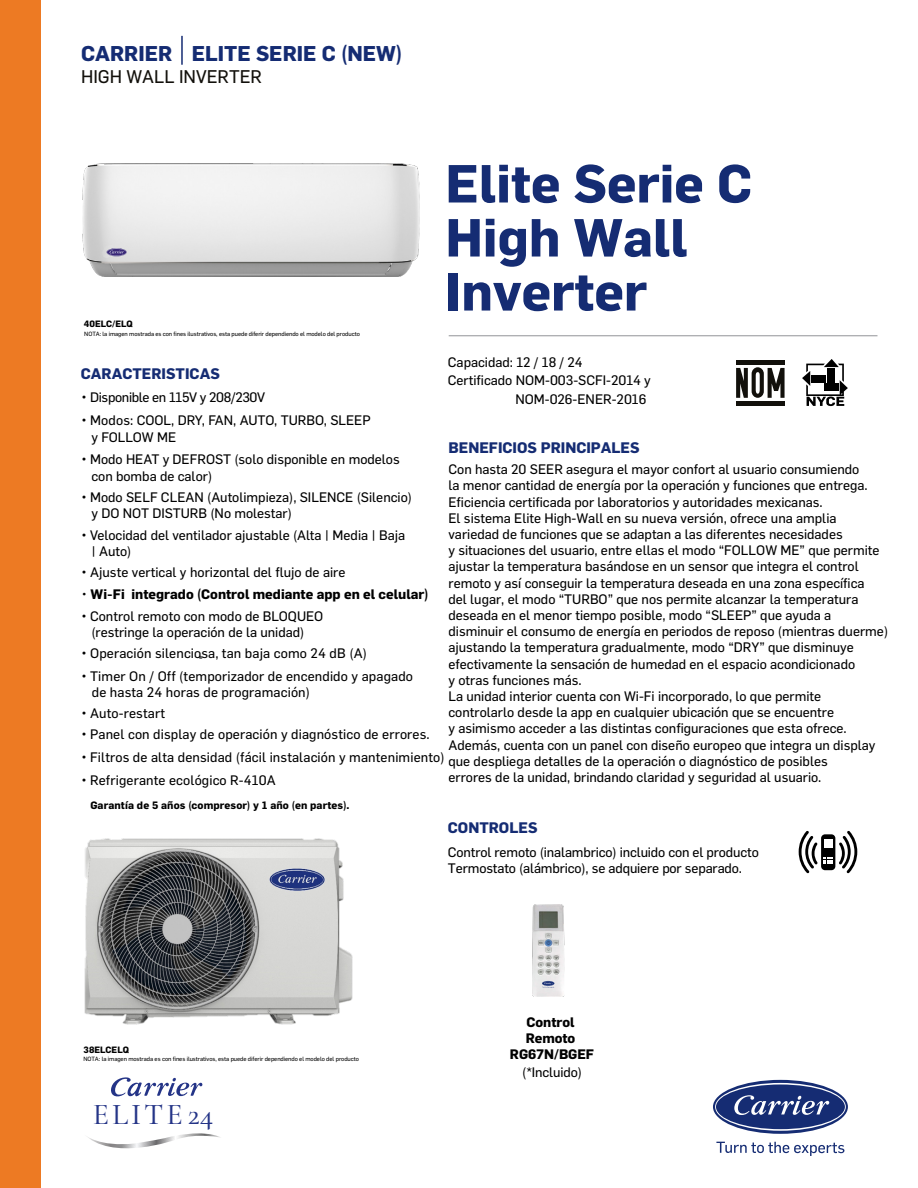
<style>
.page{position:relative;width:918px;height:1188px;background:#fff}
.page>*{position:absolute;margin:0;border:0;box-sizing:border-box;transform-origin:0 0}
.t1{font:700 52.5px/54px "Flama";color:#152c73}
.t2{font:500 30.3px "Cormorant Garamond";letter-spacing:.1em;color:#243487}
.t3{font:700 21px "Flama";color:#152c73}
.t4{font:18px "Flama Basic";color:#12100b}
.t5{font:700 15px "Flama";color:#152c73}
.t6{font:13.5px/16.2px "Flama Basic";color:#000}
.t7{font:700 13.5px/16.2px "Flama";color:#000;text-align:center}
.t8{font:13.5px "Flama Basic";letter-spacing:-.025em;color:#000}
.t9{font:700 10.5px "Flama";letter-spacing:.01em;color:#000}
.t10{font:700 9px "Flama";color:#000}
.t11{font:700 7.8px "Flama";color:#000}
.t12{font:6px "Flama Basic";letter-spacing:-.01em;color:#000}
.s1{font-size:30.15px}
</style>
<div class="page">
<svg style="left:716px;top:1142px;width:128px;height:14px"></svg>
<svg style="left:713px;top:1080px;width:135px;height:54px"></svg>
<svg style="left:715px;top:1083px;width:131px;height:48px"></svg>
<hr style="left:181px;top:36px;width:2px;height:29px;background:#152c73">
<div style="left:0;top:0;width:40px;height:1188px;background:#ed7a23"></div>
<hr style="left:449px;top:335px;width:428px;height:1px;background:#929497">
<img style="left:82px;top:164px;width:337px;height:113px">
<svg style="left:88px;top:1133px;width:132px;height:16px"></svg>
<svg style="left:111px;top:1077px;width:91px;height:20px"></svg>
<img style="left:532px;top:904px;width:32px;height:93px">
<svg style="left:542px;top:981px;width:12px;height:7px"></svg>
<hr style="left:736px;top:360px;width:49px;height:4px;background:#12100b">
<hr style="left:736px;top:402px;width:49px;height:4px;background:#12100b">
<svg style="left:736px;top:367px;width:49px;height:31px"></svg>
<div style="left:821px;top:834px;width:14px;height:36px;background:#000;border-radius:4px"></div>
<div style="left:824px;top:840px;width:9px;height:8px;background:#fff"></div>
<svg style="left:824px;top:857px;width:9px;height:7px"></svg>
<svg style="left:799px;top:831px;width:19px;height:42px"></svg>
<svg style="left:839px;top:831px;width:18px;height:42px"></svg>
<svg style="left:802px;top:359px;width:46px;height:47px"></svg>
<img style="left:84px;top:838px;width:269px;height:187px">
<h3 class="t3" style="left:81px;top:41px;width:323px">CARRIER ELITE SERIE C (NEW)</h3>
<h3 class="t4" style="left:81px;top:64px;width:183px">HIGH WALL INVERTER</h3>
<p class="t10" style="left:84px;top:319px;width:50px">40ELC/ELQ</p>
<p class="t12" style="left:84px;top:329px;width:277px">NOTA: la imagen mostrada es con fines ilustrativos, esta puede diferir dependiendo el modelo del producto</p>
<h1 class="t1" style="left:446px;top:155px;width:308px">Elite Serie C<br>High Wall<br>Inverter</h1>
<p class="t6" style="left:448px;top:352px;width:205px;line-height:17.9px">Capacidad: 12 / 18 / 24<br>Certificado NOM-003-SCFI-2014 y</p>
<p class="t5" style="left:81px;top:364px;width:141px">CARACTERISTICAS</p>
<p class="t8" style="left:82px;top:388px;width:185px">• Disponible en 115V y 208/230V</p>
<p class="t6" style="left:91px;top:412px;width:281px;text-indent:-10px">• Modos: COOL, DRY, FAN, AUTO, TURBO, SLEEP y FOLLOW ME</p>
<p class="t6" style="left:91px;top:451px;width:310px;text-indent:-10px">• Modo HEAT y DEFROST (solo disponible en modelos con bomba de calor)</p>
<p class="t6" style="left:91px;top:488px;width:322px;text-indent:-10px">• Modo SELF CLEAN (Autolimpieza), SILENCE (Silencio) y DO NOT DISTURB (No molestar)</p>
<p class="t6" style="left:91px;top:527px;width:315px;text-indent:-10px">• Velocidad del ventilador ajustable (Alta | Media | Baja | Auto)</p>
<p class="t6" style="left:82px;top:564px;width:266px">• Ajuste vertical y horizontal del flujo de aire</p>
<p class="t7" style="left:82px;top:585px;width:348px">• Wi-Fi integrado (Control mediante app en el celular)</p>
<p class="t6" style="left:91px;top:607px;width:233px;text-indent:-10px">• Control remoto con modo de BLOQUEO (restringe la operación de la unidad)</p>
<p class="t11" style="left:199px;top:654px;width:6px">®</p>
<p class="t6" style="left:515px;top:390px;width:133px">NOM-026-ENER-2016</p>
<p class="t5" style="left:448px;top:438px;width:193px">BENEFICIOS PRINCIPALES</p>
<p class="t6" style="left:448px;top:461px;width:441px">Con hasta 20 SEER asegura el mayor confort al usuario consumiendo<br>la menor cantidad de energía por la operación y funciones que entrega.<br>Eficiencia certificada por laboratorios y autoridades mexicanas.<br>El sistema Elite High-Wall en su nueva versión, ofrece una amplia variedad de funciones que se adaptan a las diferentes necesidades<br>y situaciones del usuario, entre ellas el modo “FOLLOW ME” que permite ajustar la temperatura basándose en un sensor que integra el control remoto y así conseguir la temperatura deseada en una zona específica<br>del lugar, el modo “TURBO” que nos permite alcanzar la temperatura deseada en el menor tiempo posible, modo “SLEEP” que ayuda a disminuir el consumo de energía en periodos de reposo (mientras duerme) ajustando la temperatura gradualmente, modo “DRY” que disminuye efectivamente la sensación de humedad en el espacio acondicionado<br>y otras funciones más.<br>La unidad interior cuenta con Wi-Fi incorporado, lo que permite controlarlo desde la app en cualquier ubicación que se encuentre<br>y asimismo acceder a las distintas configuraciones que esta ofrece.<br>Además, cuenta con un panel con diseño europeo que integra un display que despliega detalles de la operación o diagnóstico de posibles<br>errores de la unidad, brindando claridad y seguridad al usuario.</p>
<p class="t6" style="left:82px;top:645px;width:287px">• Operación silenciosa, tan baja como 24 dB (A)</p>
<p class="t6" style="left:92px;top:667px;width:323px;text-indent:-10px">• Timer On / Off (temporizador de encendido y apagado de hasta 24 horas de programación)</p>
<p class="t6" style="left:82px;top:704px;width:85px">• Auto-restart</p>
<p class="t6" style="left:82px;top:726px;width:350px">• Panel con display de operación y diagnóstico de errores.</p>
<p class="t6" style="left:82px;top:748px;width:365px">• Filtros de alta densidad (fácil instalación y mantenimiento)</p>
<p class="t6" style="left:82px;top:771px;width:196px">• Refrigerante ecológico R-410A</p>
<p class="t9" style="left:90px;top:799px;width:261px">Garantía de 5 años (compresor) y 1 año (en partes).</p>
<p class="t10" style="left:84px;top:1044px;width:47px">38ELCELQ</p>
<p class="t12" style="left:83px;top:1054px;width:277px">NOTA: la imagen mostrada es con fines ilustrativos, esta puede diferir dependiendo el modelo del producto</p>
<h2 class="t2" style="left:93px;top:1095px;width:122px">ELITE<span class="s1">24</span></h2>
<p class="t5" style="left:448px;top:819px;width:91px">CONTROLES</p>
<p class="t6" style="left:448px;top:843px;width:312px">Control remoto (inalambrico) incluido con el producto<br>Termostato (alámbrico), se adquiere por separado.</p>
<p class="t7" style="left:510px;top:1014px;width:86px">Control<br>Remoto<br>RG67N/BGEF</p>
<p class="t6" style="left:522px;top:1064px;width:61px">(*Incluido)</p>
</div>
